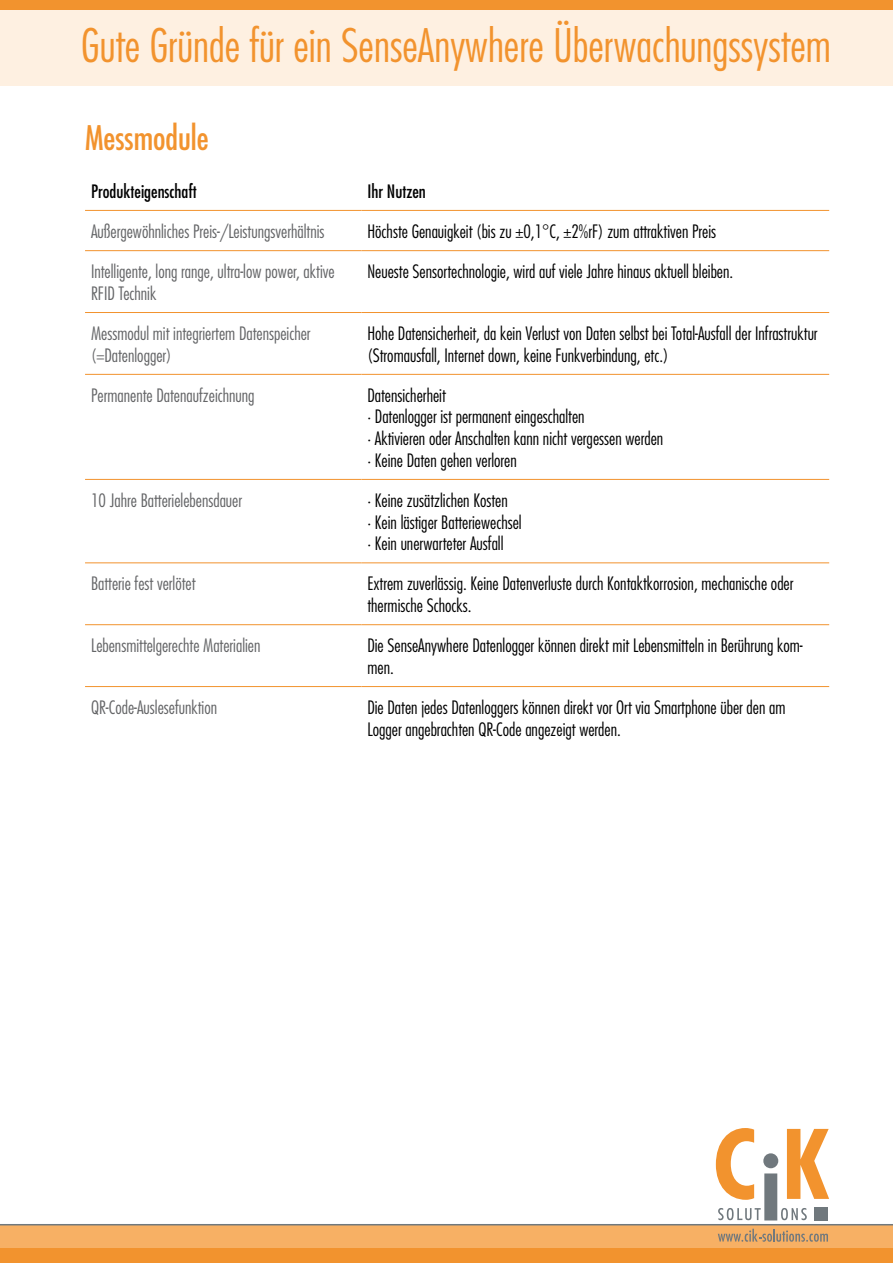
<style>
.page{position:relative;width:893px;height:1263px;background:#fff}
.page>*{position:absolute;margin:0;border:0;box-sizing:border-box;transform-origin:0 0}
.t1{font:300 condensed 45px "Futura";color:#f2932e}
.t2{font:condensed 33px "Futura";color:#f2932e}
.t3{font:300 condensed 18px/21.6px "Futura";color:#000}
.t4{font:300 condensed 18px/21.6px "Futura";color:#646567}
.t5{font:condensed 18px "Futura";color:#000}
</style>
<div class="page">
<div style="left:0;top:0;width:893px;height:85px;background:#fef0e1"></div>
<div style="left:0;top:1225px;width:893px;height:38px;background:#f2932e"></div>
<div style="left:0;top:1225px;width:893px;height:23px;background:#f7b064"></div>
<hr style="left:0;top:1224px;width:893px;height:1px;background:#70787d">
<svg style="left:716px;top:1128px;width:113px;height:92px"></svg>
<div style="left:815px;top:1208px;width:13px;height:13px;background:#70787d"></div>
<svg style="left:718px;top:1229px;width:110px;height:13px"></svg>
<div style="left:0;top:0;width:893px;height:9px;background:#f2932e"></div>
<hr style="left:85px;top:210px;width:276px;height:1px;background:#f2932e">
<hr style="left:361px;top:210px;width:468px;height:1px;background:#f2932e">
<hr style="left:85px;top:250px;width:276px;height:1px;background:#f2932e">
<hr style="left:361px;top:250px;width:468px;height:1px;background:#f2932e">
<hr style="left:85px;top:312px;width:276px;height:1px;background:#f2932e">
<hr style="left:361px;top:312px;width:468px;height:1px;background:#f2932e">
<hr style="left:85px;top:374px;width:276px;height:1px;background:#f2932e">
<hr style="left:361px;top:374px;width:468px;height:1px;background:#f2932e">
<hr style="left:85px;top:479px;width:276px;height:1px;background:#f2932e">
<hr style="left:361px;top:479px;width:468px;height:1px;background:#f2932e">
<hr style="left:85px;top:562px;width:276px;height:1px;background:#f2932e">
<hr style="left:361px;top:562px;width:468px;height:1px;background:#f2932e">
<hr style="left:85px;top:624px;width:276px;height:1px;background:#f2932e">
<hr style="left:361px;top:624px;width:468px;height:1px;background:#f2932e">
<hr style="left:85px;top:686px;width:276px;height:1px;background:#f2932e">
<hr style="left:361px;top:686px;width:468px;height:1px;background:#f2932e">
<h1 class="t1" style="left:81px;top:18px;width:751px">Gute Gründe für ein SenseAnywhere Überwachungssystem</h1>
<h2 class="t2" style="left:85px;top:117px;width:125px">Messmodule</h2>
<p class="t5" style="left:91px;top:180px;width:107px">Produkteigenschaft</p>
<p class="t5" style="left:367px;top:180px;width:60px">Ihr Nutzen</p>
<p class="t4" style="left:91px;top:220px;width:235px">Außergewöhnliches Preis-/Leistungsverhältnis</p>
<p class="t3" style="left:367px;top:220px;width:350px">Höchste Genauigkeit (bis zu ±0,1°C, ±2%rF) zum attraktiven Preis</p>
<p class="t4" style="left:91px;top:260px;width:245px">Intelligente, long range, ultra-low power, aktive<br>RFID Technik</p>
<p class="t3" style="left:367px;top:260px;width:367px">Neueste Sensortechnologie, wird auf viele Jahre hinaus aktuell bleiben.</p>
<p class="t4" style="left:91px;top:322px;width:221px">Messmodul mit integriertem Datenspeicher (=Datenlogger)</p>
<p class="t3" style="left:367px;top:322px;width:452px">Hohe Datensicherheit, da kein Verlust von Daten selbst bei Total-Ausfall der Infrastruktur (Stromausfall, Internet down, keine Funkverbindung, etc.)</p>
<p class="t4" style="left:91px;top:384px;width:165px">Permanente Datenaufzeichnung</p>
<p class="t3" style="left:367px;top:384px;width:297px">Datensicherheit<br>· Datenlogger ist permanent eingeschalten<br>· Aktivieren oder Anschalten kann nicht vergessen werden · Keine Daten gehen verloren</p>
<p class="t4" style="left:91px;top:489px;width:153px">10 Jahre Batterielebensdauer</p>
<p class="t3" style="left:367px;top:489px;width:156px">· Keine zusätzlichen Kosten<br>· Kein lästiger Batteriewechsel · Kein unerwarteter Ausfall</p>
<p class="t4" style="left:91px;top:573px;width:106px">Batterie fest verlötet</p>
<p class="t3" style="left:367px;top:573px;width:428px">Extrem zuverlässig. Keine Datenverluste durch Kontaktkorrosion, mechanische oder thermische Schocks.</p>
<p class="t4" style="left:91px;top:634px;width:171px">Lebensmittelgerechte Materialien</p>
<p class="t3" style="left:367px;top:634px;width:437px">Die SenseAnywhere Datenlogger können direkt mit Lebensmitteln in Berührung kom&shy;men.</p>
<p class="t4" style="left:91px;top:696px;width:128px">QR-Code-Auslesefunktion</p>
<p class="t3" style="left:367px;top:696px;width:420px">Die Daten jedes Datenloggers können direkt vor Ort via Smartphone über den am<br>Logger angebrachten QR-Code angezeigt werden.</p>
</div>
